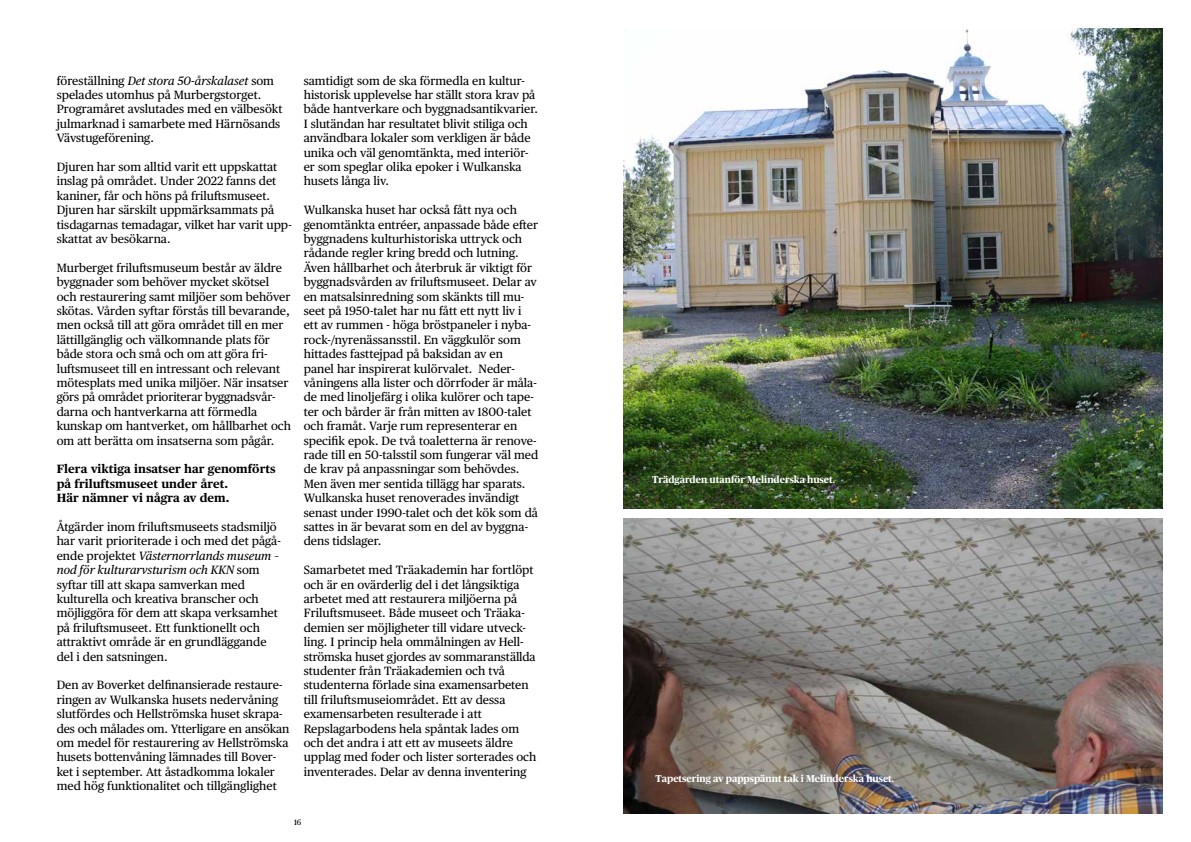
<style>
.page{position:relative;width:1191px;height:842px;background:#fff}
.page>*{position:absolute;margin:0;border:0;box-sizing:border-box;transform-origin:0 0}
.t1{font:12px/14.4px "Publico Text";color:#000}
.t2{font:700 12px/14.4px "Publico Text";color:#000}
.t3{font:700 10px "Publico Headline";color:#fff}
.t4{font:8px "Publico Text";color:#000}
.s1{font-style:italic}
</style>
<div class="page">
<img style="left:624px;top:519px;width:538px;height:295px">
<img style="left:624px;top:28px;width:538px;height:480px">
<p class="t1" style="left:57px;top:72px;width:227px">föreställning <span class="s1">Det stora 50-årskalaset</span> som spelades utomhus på Murbergstorget.<br>Programåret avslutades med en välbesökt julmarknad i samarbete med Härnösands Vävstugeförening.</p>
<p class="t1" style="left:57px;top:159px;width:236px">Djuren har som alltid varit ett uppskattat inslag på området. Under 2022 fanns det kaniner, får och höns på friluftsmuseet.<br>Djuren har särskilt uppmärksammats på tisdagarnas temadagar, vilket har varit upp&shy;skattat av besökarna.</p>
<p class="t1" style="left:57px;top:260px;width:236px">Murberget friluftsmuseum består av äldre byggnader som behöver mycket skötsel och restaurering samt miljöer som behöver skötas. Vården syftar förstås till bevarande, men också till att göra området till en mer lättillgänglig och välkomnande plats för både stora och små och om att göra fri&shy;luftsmuseet till en intressant och relevant mötesplats med unika miljöer. När insatser görs på området prioriterar byggnadsvår&shy;darna och hantverkarna att förmedla kunskap om hantverket, om hållbarhet och om att berätta om insatserna som pågår.</p>
<p class="t2" style="left:57px;top:461px;width:220px">Flera viktiga insatser har genomförts på friluftsmuseet under året.<br>Här nämner vi några av dem.</p>
<p class="t1" style="left:57px;top:519px;width:226px">Åtgärder inom friluftsmuseets stadsmiljö har varit prioriterade i och med det pågå&shy;ende projektet <span class="s1">Västernorrlands museum – nod för kulturarvsturism och KKN</span> som syftar till att skapa samverkan med kulturella och kreativa branscher och möjliggöra för dem att skapa verksamhet på friluftsmuseet. Ett funktionellt och attraktivt område är en grundläggande del i den satsningen.</p>
<p class="t1" style="left:57px;top:677px;width:234px">Den av Boverket delfinansierade restaure&shy;ringen av Wulkanska husets nedervåning slutfördes och Hellströmska huset skrapa&shy;des och målades om. Ytterligare en ansökan om medel för restaurering av Hellströmska husets bottenvåning lämnades till Bover&shy;ket i september. Att åstadkomma lokaler med hög funktionalitet och tillgänglighet</p>
<p class="t1" style="left:304px;top:72px;width:236px">samtidigt som de ska förmedla en kultur&shy;historisk upplevelse har ställt stora krav på både hantverkare och byggnadsantikvarier.<br>I slutändan har resultatet blivit stiliga och användbara lokaler som verkligen är både unika och väl genomtänkta, med interiör&shy;er som speglar olika epoker i Wulkanska husets långa liv.</p>
<p class="t1" style="left:304px;top:202px;width:236px">Wulkanska huset har också fått nya och genomtänkta entréer, anpassade både efter byggnadens kulturhistoriska uttryck och rådande regler kring bredd och lutning.<br>Även hållbarhet och återbruk är viktigt för byggnadsvården av friluftsmuseet. Delar av en matsalsinredning som skänkts till mu&shy;seet på 1950-talet har nu fått ett nytt liv i ett av rummen - höga bröstpaneler i nyba&shy;rock-/nyrenässansstil. En väggkulör som hittades fasttejpad på baksidan av en<br>panel har inspirerat kulörvalet. Neder&shy;våningens alla lister och dörrfoder är måla&shy;de med linoljefärg i olika kulörer och tape&shy;ter och bårder är från mitten av 1800-talet och framåt. Varje rum representerar en specifik epok. De två toaletterna är renove&shy;rade till en 50-talsstil som fungerar väl med de krav på anpassningar som behövdes.<br>Men även mer sentida tillägg har sparats.<br>Wulkanska huset renoverades invändigt senast under 1990-talet och det kök som då sattes in är bevarat som en del av byggna&shy;dens tidslager.</p>
<p class="t1" style="left:304px;top:562px;width:234px">Samarbetet med Träakademin har fortlöpt och är en ovärderlig del i det långsiktiga arbetet med att restaurera miljöerna på Friluftsmuseet. Både museet och Träaka&shy;demien ser möjligheter till vidare utveck&shy;ling. I princip hela ommålningen av Hell&shy;strömska huset gjordes av sommaranställda studenter från Träakademien och två studenterna förlade sina examensarbeten till friluftsmuseiområdet. Ett av dessa examensarbeten resulterade i att Repslagarbodens hela spåntak lades om och det andra i att ett av museets äldre upplag med foder och lister sorterades och inventerades. Delar av denna inventering</p>
<p class="t4" style="left:294px;top:816px;width:9px">16</p>
<p class="t3" style="left:652px;top:472px;width:184px">Trädgården utanför Melinderska huset.</p>
<p class="t3" style="left:655px;top:771px;width:240px">Tapetsering av pappspännt tak i Melinderska huset.</p>
</div>
